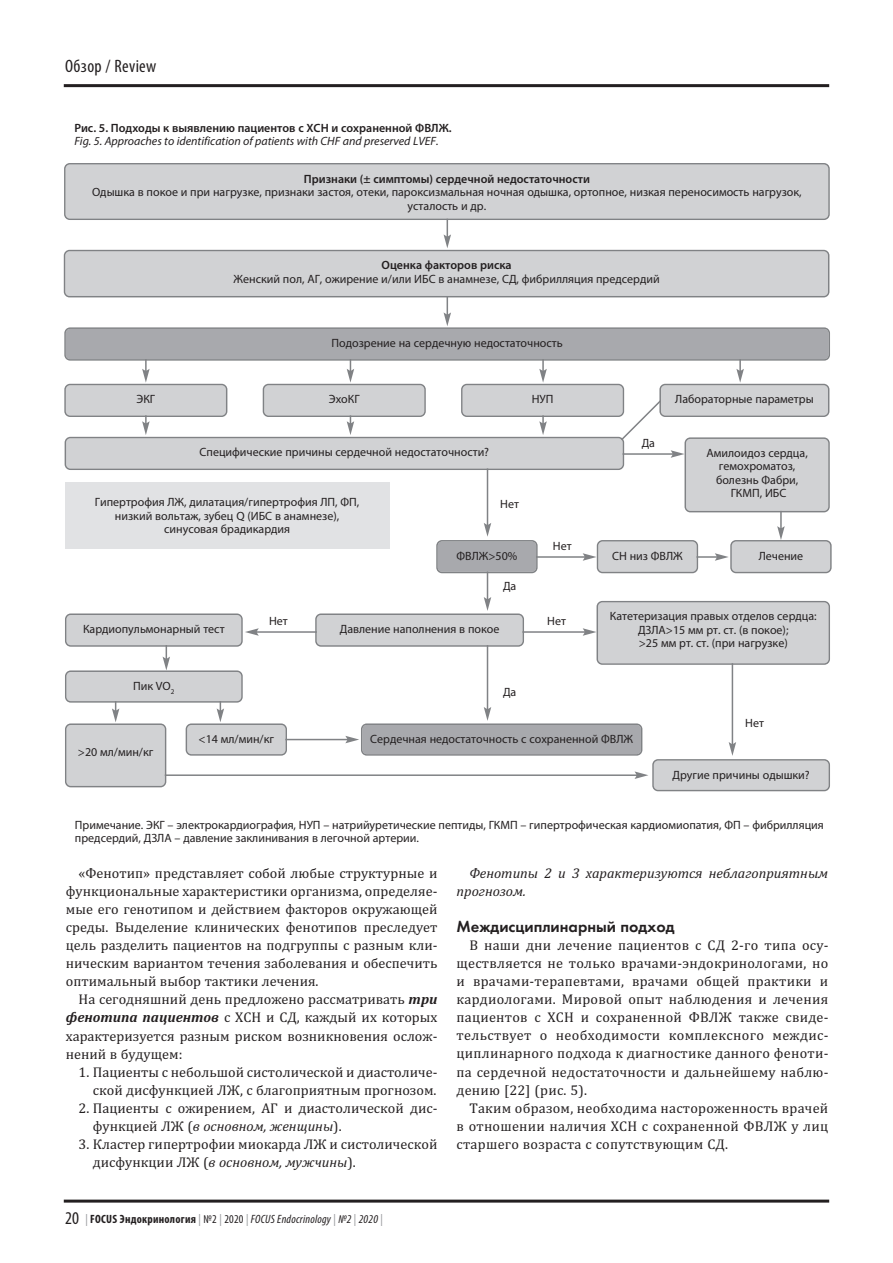
<style>
.page{position:relative;width:893px;height:1263px;background:#fff}
.page>*{position:absolute;margin:0;border:0;box-sizing:border-box;transform-origin:0 0}
.t1{font:condensed 18px "Myriad Pro";letter-spacing:.02em;color:#231f20}
.t2{font:16.5px "Futura Demi";color:#231f20}
.t3{font:14.25px/18px "Cambria";color:#231f20;text-align:justify}
.t4{font:italic 14.25px/18px "Cambria";color:#231f20}
.t5{font:12px/13.5px "Myriad Pro";color:#231f20;text-align:center}
.t6{font:600 12px "Myriad Pro";color:#231f20}
.t7{font:italic 12px "Myriad Pro";color:#231f20}
.t8{font:italic condensed 12px "Myriad Pro";letter-spacing:.02em;color:#231f20}
.s1{font-weight:700;font-style:italic}
.s2{font-style:italic}
.s3{font-style:normal;font-size:18px}
.s4{font-style:normal;color:#939598}
.s5{font-weight:700;font-style:normal}
.s6{font-style:normal}
</style>
<div class="page">
<hr style="left:64px;top:1199px;width:765px;height:3px;background:#231f20">
<hr style="left:64px;top:84px;width:765px;height:3px;background:#231f20">
<hr style="left:509px;top:631px;width:76px;height:2px;background:#808285">
<hr style="left:256px;top:631px;width:77px;height:2px;background:#808285">
<hr style="left:732px;top:636px;width:1px;height:109px;background:#808285">
<hr style="left:487px;top:564px;width:1px;height:36px;background:#808285">
<hr style="left:487px;top:633px;width:1px;height:77px;background:#808285">
<hr style="left:166px;top:628px;width:1px;height:31px;background:#808285">
<hr style="left:271px;top:739px;width:77px;height:1px;background:#808285">
<hr style="left:155px;top:774px;width:482px;height:2px;background:#808285">
<svg style="left:315px;top:597px;width:209px;height:50px"></svg>
<svg style="left:583px;top:601px;width:247px;height:64px"></svg>
<svg style="left:65px;top:613px;width:194px;height:34px"></svg>
<svg style="left:345px;top:707px;width:485px;height:84px"></svg>
<svg style="left:65px;top:657px;width:222px;height:130px"></svg>
<svg style="left:64px;top:163px;width:768px;height:410px"></svg>
<div style="left:65px;top:482px;width:324px;height:66px;background:#e1e2e4"></div>
<p class="t1" style="left:65px;top:60px;width:93px">обзор / Review</p>
<p class="t6" style="left:74px;top:123px;width:379px">Рис. 5. Подходы к выявлению пациентов с ХСН и сохраненной ФВЛЖ.</p>
<p class="t7" style="left:74px;top:137px;width:366px">Fig. 5. Approaches to identification of patients with CHF and preserved LVEF.</p>
<p class="t6" style="left:304px;top:174px;width:288px">Признаки (± симптомы) сердечной недостаточности</p>
<p class="t5" style="left:92px;top:186px;width:711px">Одышка в покое и при нагрузке, признаки застоя, отеки, пароксизмальная ночная одышка, ортопное, низкая переносимость нагрузок, усталость и др.</p>
<p class="t6" style="left:382px;top:261px;width:131px">Оценка факторов риска</p>
<p class="t5" style="left:234px;top:273px;width:428px">Женский пол, АГ, ожирение и/или ИБС в анамнезе, СД, фибрилляция предсердий</p>
<p class="t5" style="left:331px;top:337px;width:233px">Подозрение на сердечную недостаточность</p>
<p class="t5" style="left:137px;top:393px;width:20px">ЭКГ</p>
<p class="t5" style="left:329px;top:393px;width:32px">ЭхоКГ</p>
<p class="t5" style="left:532px;top:393px;width:23px">НУП</p>
<p class="t5" style="left:200px;top:446px;width:291px">Специфические причины сердечной недостаточности?</p>
<p class="t5" style="left:95px;top:496px;width:266px">Гипертрофия ЛЖ, дилатация/гипертрофия ЛП, ФП, низкий вольтаж, зубец Q (ИБС в анамнезе), синусовая брадикардия</p>
<p class="t5" style="left:500px;top:498px;width:20px">Нет</p>
<p class="t5" style="left:642px;top:437px;width:15px">Да</p>
<p class="t5" style="left:675px;top:393px;width:140px">Лабораторные параметры</p>
<p class="t5" style="left:706px;top:447px;width:103px">Амилоидоз сердца, гемохроматоз, болезнь Фабри,<br>ГКМП, ИБС</p>
<p class="t5" style="left:83px;top:623px;width:143px">Кардиопульмонарный тест</p>
<p class="t5" style="left:133px;top:680px;width:43px">Пик VO<sub>2</sub></p>
<p class="t5" style="left:553px;top:540px;width:20px">Нет</p>
<p class="t5" style="left:456px;top:550px;width:62px">ФВЛЖ&gt;50%</p>
<p class="t5" style="left:612px;top:550px;width:72px">СН низ ФВЛЖ</p>
<p class="t5" style="left:503px;top:580px;width:15px">Да</p>
<p class="t5" style="left:759px;top:550px;width:46px">Лечение</p>
<p class="t5" style="left:269px;top:615px;width:20px">Нет</p>
<p class="t5" style="left:547px;top:615px;width:20px">Нет</p>
<p class="t5" style="left:340px;top:623px;width:161px">Давление наполнения в покое</p>
<p class="t5" style="left:503px;top:686px;width:15px">Да</p>
<p class="t5" style="left:610px;top:611px;width:208px">Катетеризация правых отделов сердца:<br>ДЗЛА&gt;15 мм рт. ст. (в покое);<br>&gt;25 мм рт. ст. (при нагрузке)</p>
<p class="t5" style="left:745px;top:717px;width:20px">Нет</p>
<p class="t5" style="left:78px;top:747px;width:77px">&gt;20 мл/мин/кг</p>
<p class="t5" style="left:199px;top:733px;width:77px">&lt;14 мл/мин/кг</p>
<p class="t5" style="left:370px;top:733px;width:264px">Сердечная недостаточность с сохраненной ФВЛЖ</p>
<p class="t5" style="left:672px;top:769px;width:139px">Другие причины одышки?</p>
<p class="t5" style="left:75px;top:819px;width:750px;text-align:left">Примечание. ЭКГ – электрокардиография, НУП – натрийуретические пептиды, ГКМП – гипертрофическая кардиомиопатия, ФП – фибрилляция предсердий, ДЗЛА – давление заклинивания в легочной артерии.</p>
<p class="t3" style="left:66px;top:864px;width:373px;text-indent:13px">«Фенотип» представляет собой любые структурные и функциональные характеристики организма, определяе&shy;мые его генотипом и действием факторов окружающей среды. Выделение клинических фенотипов преследует цель разделить пациентов на подгруппы с разным кли&shy;ническим вариантом течения заболевания и обеспечить оптимальный выбор тактики лечения.</p>
<p class="t3" style="left:66px;top:990px;width:373px;text-indent:13px">На сегодняшний день предложено рассматривать <span class="s1">три фенотипа пациентов</span> с ХСН и СД, каждый их которых характеризуется разным риском возникновения ослож&shy;нений в будущем:</p>
<p class="t3" style="left:79px;top:1062px;width:360px;text-align:right">1. Пациенты с небольшой систолической и диастоличе&shy;ской дисфункцией ЛЖ, с благоприятным прогнозом.</p>
<p class="t3" style="left:93px;top:1098px;width:346px;text-indent:-14px">2. Пациенты с ожирением, АГ и диастолической дис&shy;функцией ЛЖ (<span class="s2">в основном, женщины</span>).</p>
<p class="t3" style="left:93px;top:1134px;width:346px;text-indent:-14px">3. Кластер гипертрофии миокарда ЛЖ и систолической дисфункции ЛЖ (<span class="s2">в основном, мужчины</span>).</p>
<p class="t8" style="left:65px;top:1214px;width:319px"><span class="s3">20</span> <span class="s4">|</span> <span class="s5">FOCUS Эндокринология</span> <span class="s4">|</span> <span class="s6">№2</span> <span class="s4">|</span> <span class="s6">2020</span> <span class="s4">|</span> FOCUS Endocrinology <span class="s4">|</span> №2 <span class="s4">|</span> 2020 <span class="s4">|</span></p>
<p class="t4" style="left:457px;top:864px;width:373px;text-indent:13px">Фенотипы 2 и 3 характеризуются неблагоприятным прогнозом.</p>
<p class="t2" style="left:457px;top:921px;width:219px">Междисциплинарный подход</p>
<p class="t3" style="left:457px;top:936px;width:373px;text-indent:13px">В наши дни лечение пациентов с СД 2-го типа осу&shy;ществляется не только врачами-эндокринологами, но и врачами-терапевтами, врачами общей практики и кардиологами. Мировой опыт наблюдения и лечения пациентов с ХСН и сохраненной ФВЛЖ также свиде&shy;тельствует о необходимости комплексного междис&shy;циплинарного подхода к диагностике данного феноти&shy;па сердечной недостаточности и дальнейшему наблю&shy;дению [22] (рис. 5).</p>
<p class="t3" style="left:457px;top:1098px;width:373px;text-indent:13px">Таким образом, необходима настороженность врачей в отношении наличия ХСН с сохраненной ФВЛЖ у лиц старшего возраста с сопутствующим СД.</p>
</div>
